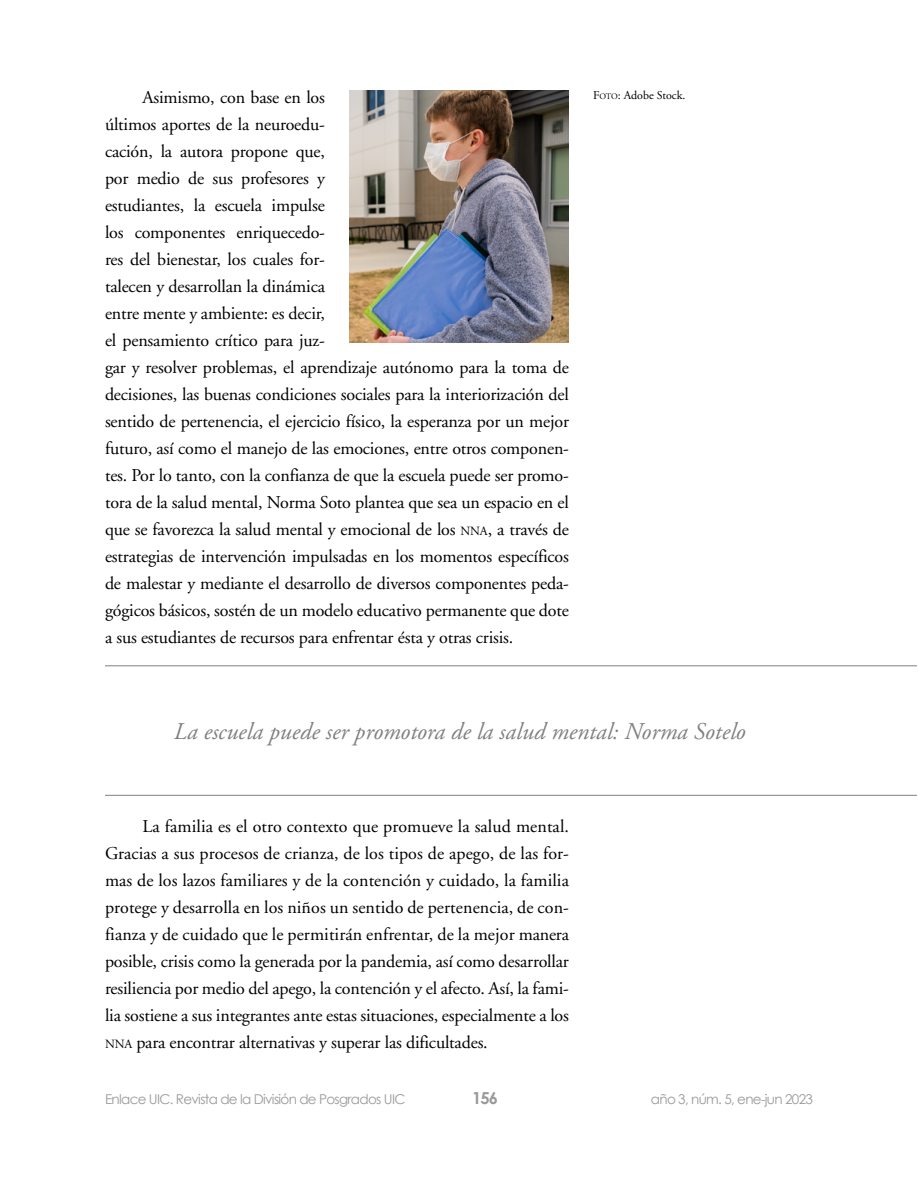
<style>
.page{position:relative;width:918px;height:1188px;background:#fff}
.page>*{position:absolute;margin:0;border:0;box-sizing:border-box;transform-origin:0 0}
.Balazo{font:italic 24px "Adobe Garamond";color:#808080}
.Párrafo_2{font:18px/27px "Adobe Garamond";letter-spacing:-.01em;color:#000}
.t1{font:700 16.5px "Century Gothic";color:#999}
.t2{font:13.5px "Century Gothic";letter-spacing:-.05em;color:#999}
.Pie_de_foto{font:12px "Adobe Garamond";color:#000}
.s1{font-size:12.6px}
.s2{font-style:inherit}
.s3{font-size:8.4px}
</style>
<div class="page">
<hr style="left:105px;top:665px;width:812px;height:1px;background:#808080">
<hr style="left:105px;top:795px;width:812px;height:1px;background:#808080">
<img style="left:349px;top:90px;width:220px;height:253px">
<p class="Párrafo_2" style="left:105px;top:84px;width:466px;text-indent:38px">Asimismo, con base en los<br>últimos aportes de la neuroedu-<br>cación, la autora propone que,<br>por medio de sus profesores y<br>estudiantes, la escuela impulse<br>los componentes enriquecedo-<br>res del bienestar, los cuales for-<br>talecen y desarrollan la dinámica<br>entre mente y ambiente: es decir,<br>el pensamiento crítico para juz-<br>gar y resolver problemas, el aprendizaje autónomo para la toma de decisiones, las buenas condiciones sociales para la interiorización del sentido de pertenencia, el ejercicio físico, la esperanza por un mejor futuro, así como el manejo de las emociones, entre otros componen&shy;tes. Por lo tanto, con la confianza de que la escuela puede ser promo&shy;tora de la salud mental, Norma Soto plantea que sea un espacio en el que se favorezca la salud mental y emocional de los <span class="s1">NNA</span>, a través de estrategias de intervención impulsadas en los momentos específicos de malestar y mediante el desarrollo de diversos componentes peda&shy;gógicos básicos, sostén de un modelo educativo permanente que dote a sus estudiantes de recursos para enfrentar ésta y otras crisis.</p>
<p class="Pie_de_foto" style="left:593px;top:89px;width:94px"><span class="s2">F</span><span class="s3">OTO</span>: Adobe Stock.</p>
<p class="Balazo" style="left:174px;top:719px;width:573px">La escuela puede ser promotora de la salud mental: Norma Sotelo</p>
<p class="Párrafo_2" style="left:105px;top:813px;width:466px;text-align:justify;text-indent:38px">La familia es el otro contexto que promueve la salud mental.<br>Gracias a sus procesos de crianza, de los tipos de apego, de las for&shy;mas de los lazos familiares y de la contención y cuidado, la familia protege y desarrolla en los niños un sentido de pertenencia, de con&shy;fianza y de cuidado que le permitirán enfrentar, de la mejor manera posible, crisis como la generada por la pandemia, así como desarrollar resiliencia por medio del apego, la contención y el afecto. Así, la fami&shy;lia sostiene a sus integrantes ante estas situaciones, especialmente a los <span class="s1">NNA</span> para encontrar alternativas y superar las dificultades.</p>
<p class="t2" style="left:105px;top:1091px;width:302px">Enlace UIC. Revista de la División de Posgrados UIC</p>
<p class="t1" style="left:472px;top:1087px;width:28px">156</p>
<p class="t2" style="left:651px;top:1091px;width:164px">año 3, núm. 5, ene-jun 2023</p>
</div>
